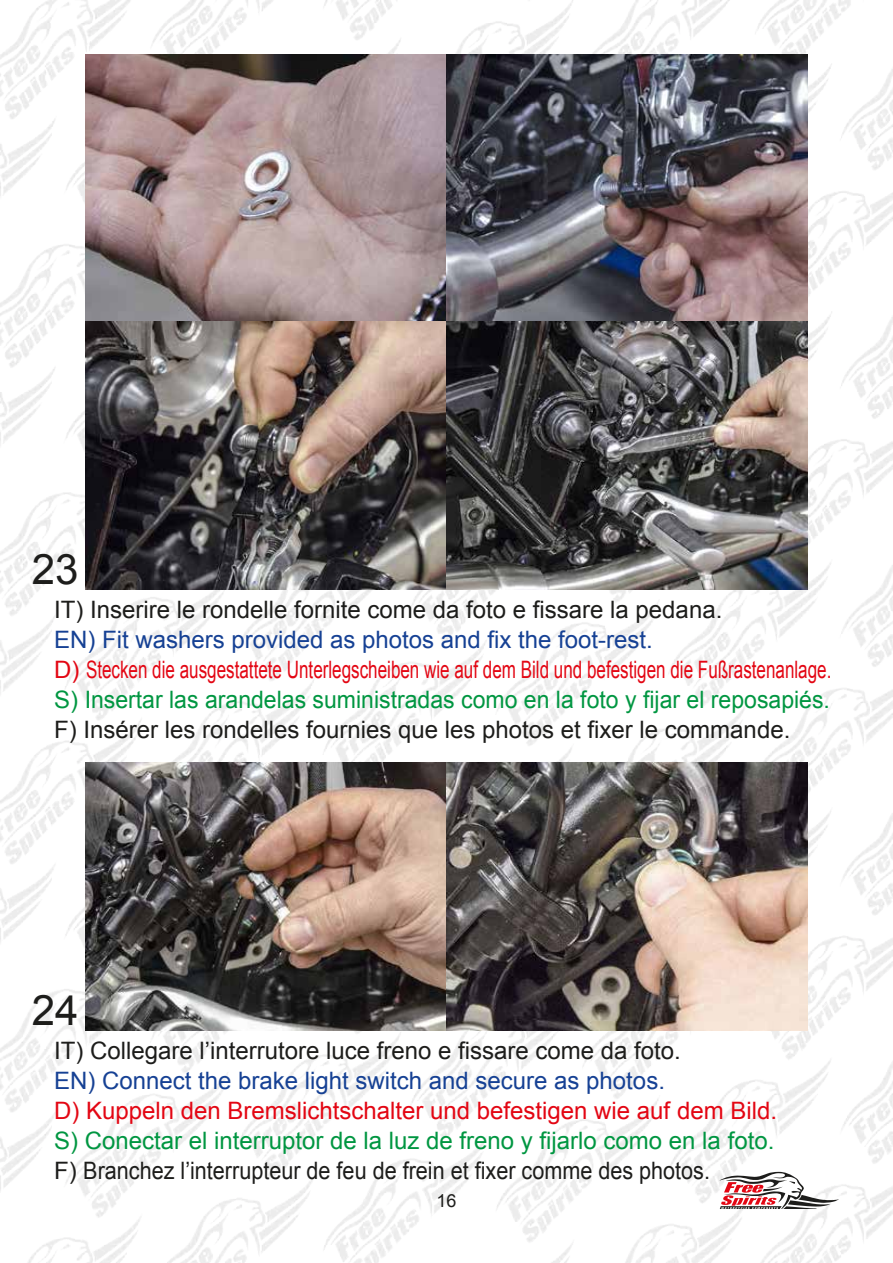
<style>
.page{position:relative;width:893px;height:1263px;background:#fff}
.page>*{position:absolute;margin:0;border:0;box-sizing:border-box;transform-origin:0 0}
.t1{font:42px "Arial";color:#1d1d1b}
.t2{font:24px "Arial";color:#1d1d1b}
.t3{font:24px "Arial";color:#e30613}
.t4{font:24px "Arial";color:#009641}
.t5{font:24px "Arial";color:#164194}
.t6{font:18px "Arial";color:#1d1d1b}
</style>
<div class="page">
<img style="left:0;top:0;width:893px;height:1262px">
<svg style="left:719px;top:1172px;width:120px;height:37px"></svg>
<img style="left:85px;top:54px;width:723px;height:536px">
<img style="left:85px;top:763px;width:723px;height:268px">
<h1 class="t1" style="left:32px;top:542px;width:48px">23</h1>
<p class="t2" style="left:54px;top:594px;width:670px">IT) Inserire le rondelle fornite come da foto e fissare la pedana.</p>
<p class="t5" style="left:54px;top:624px;width:600px">EN) Fit washers provided as photos and fix the foot-rest.</p>
<p class="t3" style="left:54px;top:654px;width:779px">D) Stecken die ausgestattete Unterlegscheiben wie auf dem Bild und befestigen die Fußrastenanlage.</p>
<p class="t4" style="left:54px;top:684px;width:777px">S) Insertar las arandelas suministradas como en la foto y fijar el reposapiés.</p>
<p class="t2" style="left:54px;top:714px;width:738px">F) Insérer les rondelles fournies que les photos et fixer le commande.</p>
<h1 class="t1" style="left:32px;top:982px;width:48px">24</h1>
<p class="t2" style="left:54px;top:1034px;width:628px">IT) Collegare l’interrutore luce freno e fissare come da foto.</p>
<p class="t5" style="left:54px;top:1064px;width:612px">EN) Connect the brake light switch and secure as photos.</p>
<p class="t3" style="left:54px;top:1094px;width:724px">D) Kuppeln den Bremslichtschalter und befestigen wie auf dem Bild.</p>
<p class="t4" style="left:54px;top:1124px;width:722px">S) Conectar el interruptor de la luz de freno y fijarlo como en la foto.</p>
<p class="t2" style="left:54px;top:1154px;width:658px">F) Branchez l’interrupteur de feu de frein et fixer comme des photos.</p>
<p class="t6" style="left:436px;top:1189px;width:22px">16</p>
</div>
